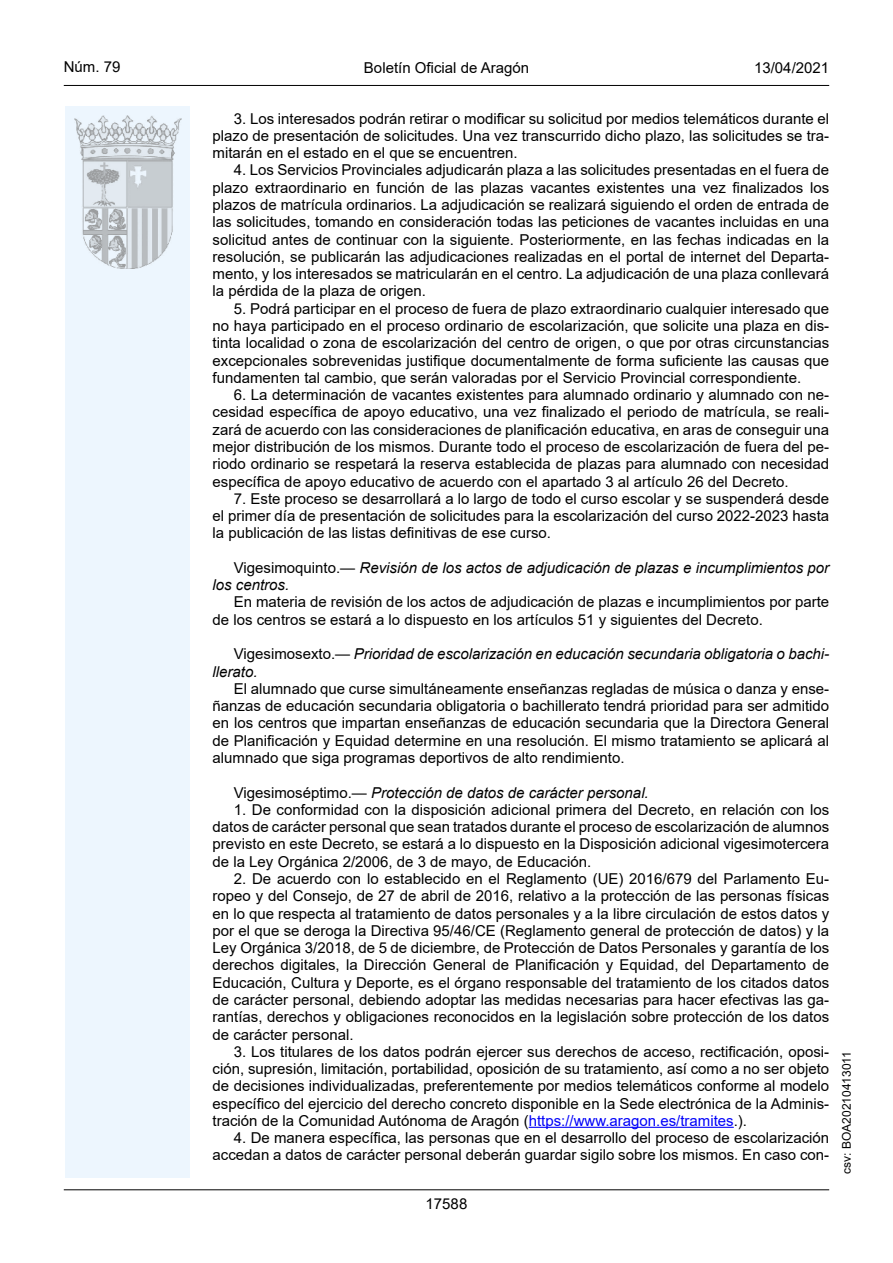
<style>
.page{position:relative;width:893px;height:1263px;background:#fff}
.page>*{position:absolute;margin:0;border:0;box-sizing:border-box;transform-origin:0 0}
.inicio_de_parrafo{font:15px/17.2px "Arial";color:#000;text-align:justify}
.inicio_de_parrafo-2{font:italic 15px/17.2px "Arial";color:#000}
.t1{font:15px "Arial MT2";color:#000}
.t2{font:12px "Arial MT2";color:#000}
.s1{font-style:normal}
.s2{color:#0000fa}
.s3{font-family:"Arial MT2"}
</style>
<div class="page">
<div style="left:65px;top:106px;width:125px;height:1072px;background:#edf6fe"></div>
<img style="left:75px;top:115px;width:106px;height:153px">
<hr style="left:64px;top:85px;width:765px;height:1px;background:#000">
<hr style="left:64px;top:1189px;width:765px;height:1px;background:#000">
<hr style="left:529px;top:1127px;width:205px;height:1px;background:#0000fa">
<p class="t1" style="left:64px;top:57px;width:58px">Núm. 79</p>
<p class="inicio_de_parrafo" style="left:364px;top:59px;width:167px">Boletín Oficial de Aragón</p>
<p class="t1" style="left:754px;top:57px;width:77px">13/04/2021</p>
<p class="inicio_de_parrafo" style="left:213px;top:110px;width:618px;text-indent:21px">3. Los interesados podrán retirar o modificar su solicitud por medios telemáticos durante el plazo de presentación de solicitudes. Una vez transcurrido dicho plazo, las solicitudes se tra&shy;mitarán en el estado en el que se encuentren.</p>
<p class="inicio_de_parrafo" style="left:213px;top:161px;width:618px;text-indent:21px">4. Los Servicios Provinciales adjudicarán plaza a las solicitudes presentadas en el fuera de plazo extraordinario en función de las plazas vacantes existentes una vez finalizados los plazos de matrícula ordinarios. La adjudicación se realizará siguiendo el orden de entrada de las solicitudes, tomando en consideración todas las peticiones de vacantes incluidas en una solicitud antes de continuar con la siguiente. Posteriormente, en las fechas indicadas en la resolución, se publicarán las adjudicaciones realizadas en el portal de internet del Departa&shy;mento, y los interesados se matricularán en el centro. La adjudicación de una plaza conllevará la pérdida de la plaza de origen.</p>
<p class="inicio_de_parrafo" style="left:213px;top:300px;width:618px;text-indent:21px">5. Podrá participar en el proceso de fuera de plazo extraordinario cualquier interesado que no haya participado en el proceso ordinario de escolarización, que solicite una plaza en dis&shy;tinta localidad o zona de escolarización del centro de origen, o que por otras circunstancias excepcionales sobrevenidas justifique documentalmente de forma suficiente las causas que fundamenten tal cambio, que serán valoradas por el Servicio Provincial correspondiente.</p>
<p class="inicio_de_parrafo" style="left:213px;top:386px;width:618px;text-indent:21px">6. La determinación de vacantes existentes para alumnado ordinario y alumnado con ne&shy;cesidad específica de apoyo educativo, una vez finalizado el periodo de matrícula, se reali&shy;zará de acuerdo con las consideraciones de planificación educativa, en aras de conseguir una mejor distribución de los mismos. Durante todo el proceso de escolarización de fuera del pe&shy;riodo ordinario se respetará la reserva establecida de plazas para alumnado con necesidad específica de apoyo educativo de acuerdo con el apartado 3 al artículo 26 del Decreto.</p>
<p class="inicio_de_parrafo" style="left:213px;top:490px;width:618px;text-indent:21px">7. Este proceso se desarrollará a lo largo de todo el curso escolar y se suspenderá desde el primer día de presentación de solicitudes para la escolarización del curso 2022-2023 hasta la publicación de las listas definitivas de ese curso.</p>
<p class="inicio_de_parrafo-2" style="left:213px;top:559px;width:618px;text-indent:21px"><span class="s1">Vigesimoquinto.—</span> Revisión de los actos de adjudicación de plazas e incumplimientos por los centros.</p>
<p class="inicio_de_parrafo" style="left:213px;top:593px;width:618px;text-indent:21px">En materia de revisión de los actos de adjudicación de plazas e incumplimientos por parte de los centros se estará a lo dispuesto en los artículos 51 y siguientes del Decreto.</p>
<p class="inicio_de_parrafo-2" style="left:213px;top:646px;width:618px;text-indent:21px"><span class="s1">Vigesimosexto.—</span> Prioridad de escolarización en educación secundaria obligatoria o bachi&shy;llerato.</p>
<p class="inicio_de_parrafo" style="left:213px;top:680px;width:618px;text-indent:21px">El alumnado que curse simultáneamente enseñanzas regladas de música o danza y ense&shy;ñanzas de educación secundaria obligatoria o bachillerato tendrá prioridad para ser admitido en los centros que impartan enseñanzas de educación secundaria que la Directora General de Planificación y Equidad determine en una resolución. El mismo tratamiento se aplicará al alumnado que siga programas deportivos de alto rendimiento.</p>
<p class="inicio_de_parrafo-2" style="left:234px;top:784px;width:416px"><span class="s1">Vigesimoséptimo.—</span> Protección de datos de carácter personal.</p>
<p class="inicio_de_parrafo" style="left:213px;top:801px;width:618px;text-indent:21px">1. De conformidad con la disposición adicional primera del Decreto, en relación con los datos de carácter personal que sean tratados durante el proceso de escolarización de alumnos previsto en este Decreto, se estará a lo dispuesto en la Disposición adicional vigesimotercera de la Ley Orgánica 2/2006, de 3 de mayo, de Educación.</p>
<p class="inicio_de_parrafo" style="left:213px;top:870px;width:618px;text-indent:21px">2. De acuerdo con lo establecido en el Reglamento (UE) 2016/679 del Parlamento Eu&shy;ropeo y del Consejo, de 27 de abril de 2016, relativo a la protección de las personas físicas en lo que respecta al tratamiento de datos personales y a la libre circulación de estos datos y por el que se deroga la Directiva 95/46/CE (Reglamento general de protección de datos) y la Ley Orgánica 3/2018, de 5 de diciembre, de Protección de Datos Personales y garantía de los derechos digitales, la Dirección General de Planificación y Equidad, del Departamento de Educación, Cultura y Deporte, es el órgano responsable del tratamiento de los citados datos de carácter personal, debiendo adoptar las medidas necesarias para hacer efectivas las ga&shy;rantías, derechos y obligaciones reconocidos en la legislación sobre protección de los datos de carácter personal.</p>
<p class="inicio_de_parrafo" style="left:213px;top:1043px;width:618px;text-indent:21px">3. Los titulares de los datos podrán ejercer sus derechos de acceso, rectificación, oposi&shy;ción, supresión, limitación, portabilidad, oposición de su tratamiento, así como a no ser objeto de decisiones individualizadas, preferentemente por medios telemáticos conforme al modelo específico del ejercicio del derecho concreto disponible en la Sede electrónica de la Adminis&shy;tración de la Comunidad Autónoma de Aragón (<span class="s2">https://www.aragon.es/tramites</span>.).</p>
<p class="inicio_de_parrafo" style="left:213px;top:1129px;width:618px;text-align:right">4. De manera específica, las personas que en el desarrollo del proceso de escolarización accedan a datos de carácter personal deberán guardar sigilo sobre los mismos. En caso con<span class="s3">-</span></p>
<p class="t1" style="left:426px;top:1193px;width:43px">17588</p>
<p class="t2" style="left:838px;top:1174px;width:124px;rotate:-90deg">csv: BOA20210413011</p>
</div>
